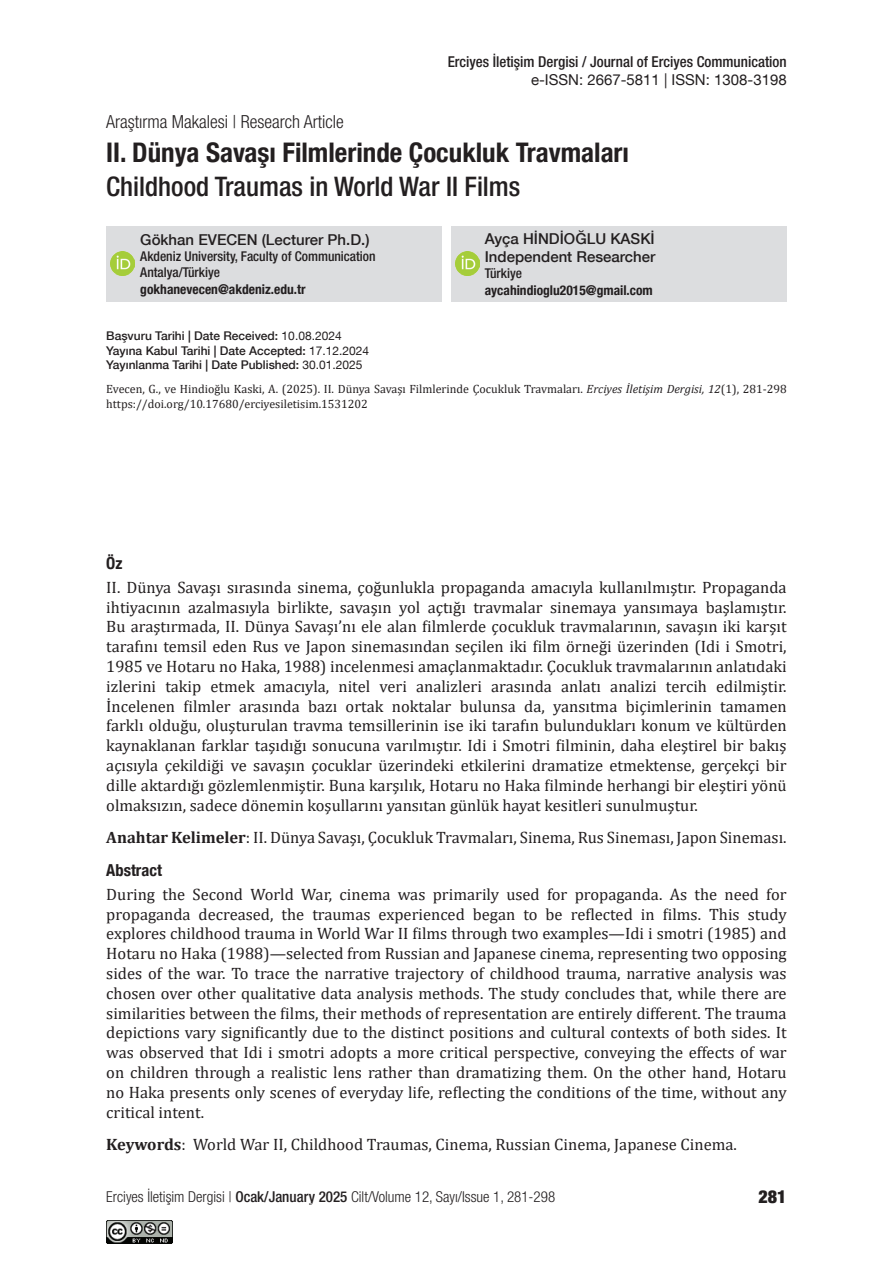
<style>
.page{position:relative;width:893px;height:1263px;background:#fff}
.page>*{position:absolute;margin:0;border:0;box-sizing:border-box;transform-origin:0 0}
.t1{font:700 condensed 27px "Helvetica Neue LT Com";color:#231f20}
.t2{font:500 condensed 27px "Helvetica Neue LT Com";color:#231f20}
.t3{font:300 condensed 18px "Helvetica Neue LT Com";color:#231f20}
.t4{font:900 condensed 18px "Helvetica Neue LT Com";color:#231f20}
.t5{font:16.5px/19.8px "Cambria";color:#231f20;text-align:justify}
.t6{font:700 condensed 16.5px "Helvetica Neue LT Com";color:#231f20}
.t7{font:300 condensed 15px "Helvetica Neue LT Com";color:#231f20}
.t8{font:500 15px/18px "Helvetica Neue LT Com";color:#231f20}
.t9{font:500 condensed 15px "Helvetica Neue LT Com";color:#231f20}
.t10{font:15px "Helvetica Neue LT Com";color:#231f20}
.t11{font:500 condensed 13.5px/16.2px "Helvetica Neue LT Com";color:#231f20}
.t12{font:700 condensed 13.5px "Helvetica Neue LT Com";color:#231f20}
.t13{font:12px/14.4px "Cambria";color:#231f20}
.t14{font:500 12px/14.4px "Helvetica Neue LT Com";color:#231f20}
.s1{font-weight:400}
.s2{font-style:italic}
.s3{font-weight:700}
.s4{font-weight:500}
</style>
<div class="page">
<div style="left:106px;top:226px;width:336px;height:76px;background:#dcdddf"></div>
<div style="left:451px;top:226px;width:336px;height:76px;background:#dcdddf"></div>
<img style="left:106px;top:1220px;width:66px;height:23px">
<img style="left:111px;top:252px;width:24px;height:24px">
<img style="left:455px;top:252px;width:24px;height:24px">
<p class="t3" style="left:106px;top:111px;width:239px">Araştırma Makalesi | Research Article</p>
<p class="t9" style="left:448px;top:53px;width:340px">Erciyes İletişim Dergisi / Journal of Erciyes Communication</p>
<p class="t10" style="left:531px;top:70px;width:257px">e-ISSN: 2667-5811 | ISSN: 1308-3198</p>
<h1 class="t1" style="left:106px;top:136px;width:524px">II. Dünya Savaşı Filmlerinde Çocukluk Travmaları</h1>
<h1 class="t2" style="left:106px;top:171px;width:416px">Childhood Traumas in World War II Films</h1>
<p class="t8" style="left:140px;top:230px;width:231px">Gökhan EVECEN (Lecturer Ph.D.)</p>
<p class="t11" style="left:140px;top:248px;width:237px">Akdeniz University, Faculty of Communication<br>Antalya/Türkiye</p>
<p class="t12" style="left:140px;top:281px;width:167px">gokhanevecen@akdeniz.edu.tr</p>
<p class="t14" style="left:106px;top:329px;width:264px">Başvuru Tarihi | Date Received: <span class="s1">10.08.2024<br></span>Yayına Kabul Tarihi | Date Accepted: <span class="s1">17.12.2024<br></span>Yayınlanma Tarihi | Date Published: <span class="s1">30.01.2025</span></p>
<p class="t8" style="left:485px;top:230px;width:172px">Ayça HİNDİOĞLU KASKİ<br>Independent Researcher</p>
<p class="t11" style="left:485px;top:265px;width:39px">Türkiye</p>
<p class="t12" style="left:485px;top:282px;width:170px">aycahindioglu2015@gmail.com</p>
<p class="t13" style="left:106px;top:382px;width:682px">Evecen, G., ve Hindioğlu Kaski, A. (2025). II. Dünya Savaşı Filmlerinde Çocukluk Travmaları. <span class="s2">Erciyes İletişim Dergisi, 12</span>(1), 281-298 https://doi.org/10.17680/erciyesiletisim.1531202</p>
<p class="t6" style="left:106px;top:553px;width:18px">Öz</p>
<p class="t5" style="left:106px;top:577px;width:682px">II. Dünya Savaşı sırasında sinema, çoğunlukla propaganda amacıyla kullanılmıştır. Propaganda ihtiyacının azalmasıyla birlikte, savaşın yol açtığı travmalar sinemaya yansımaya başlamıştır.<br>Bu araştırmada, II. Dünya Savaşı’nı ele alan filmlerde çocukluk travmalarının, savaşın iki karşıt tarafını temsil eden Rus ve Japon sinemasından seçilen iki film örneği üzerinden (Idi i Smotri, 1985 ve Hotaru no Haka, 1988) incelenmesi amaçlanmaktadır. Çocukluk travmalarının anlatıdaki izlerini takip etmek amacıyla, nitel veri analizleri arasında anlatı analizi tercih edilmiştir.<br>İncelenen filmler arasında bazı ortak noktalar bulunsa da, yansıtma biçimlerinin tamamen farklı olduğu, oluşturulan travma temsillerinin ise iki tarafın bulundukları konum ve kültürden kaynaklanan farklar taşıdığı sonucuna varılmıştır. Idi i Smotri filminin, daha eleştirel bir bakış açısıyla çekildiği ve savaşın çocuklar üzerindeki etkilerini dramatize etmektense, gerçekçi bir dille aktardığı gözlemlenmiştir. Buna karşılık, Hotaru no Haka filminde herhangi bir eleştiri yönü olmaksızın, sadece dönemin koşullarını yansıtan günlük hayat kesitleri sunulmuştur.</p>
<p class="t5" style="left:106px;top:827px;width:682px"><span class="s3">Anahtar Kelimeler</span>: II. Dünya Savaşı, Çocukluk Travmaları, Sinema, Rus Sineması, Japon Sineması.</p>
<p class="t6" style="left:106px;top:860px;width:57px">Abstract</p>
<p class="t5" style="left:106px;top:884px;width:682px">During the Second World War, cinema was primarily used for propaganda. As the need for propaganda decreased, the traumas experienced began to be reflected in films. This study explores childhood trauma in World War II films through two examples—Idi i smotri (1985) and Hotaru no Haka (1988)—selected from Russian and Japanese cinema, representing two opposing sides of the war. To trace the narrative trajectory of childhood trauma, narrative analysis was chosen over other qualitative data analysis methods. The study concludes that, while there are similarities between the films, their methods of representation are entirely different. The trauma depictions vary significantly due to the distinct positions and cultural contexts of both sides. It was observed that Idi i smotri adopts a more critical perspective, conveying the effects of war on children through a realistic lens rather than dramatizing them. On the other hand, Hotaru no Haka presents only scenes of everyday life, reflecting the conditions of the time, without any critical intent.</p>
<p class="t5" style="left:106px;top:1134px;width:632px"><span class="s3">Keywords</span>: World War II, Childhood Traumas, Cinema, Russian Cinema, Japanese Cinema.</p>
<p class="t7" style="left:106px;top:1188px;width:450px">Erciyes İletişim Dergisi | <span class="s4">Ocak/January 2025</span> Cilt/Volume 12, Sayı/Issue 1, 281-298</p>
<p class="t4" style="left:759px;top:1186px;width:30px">281</p>
</div>
